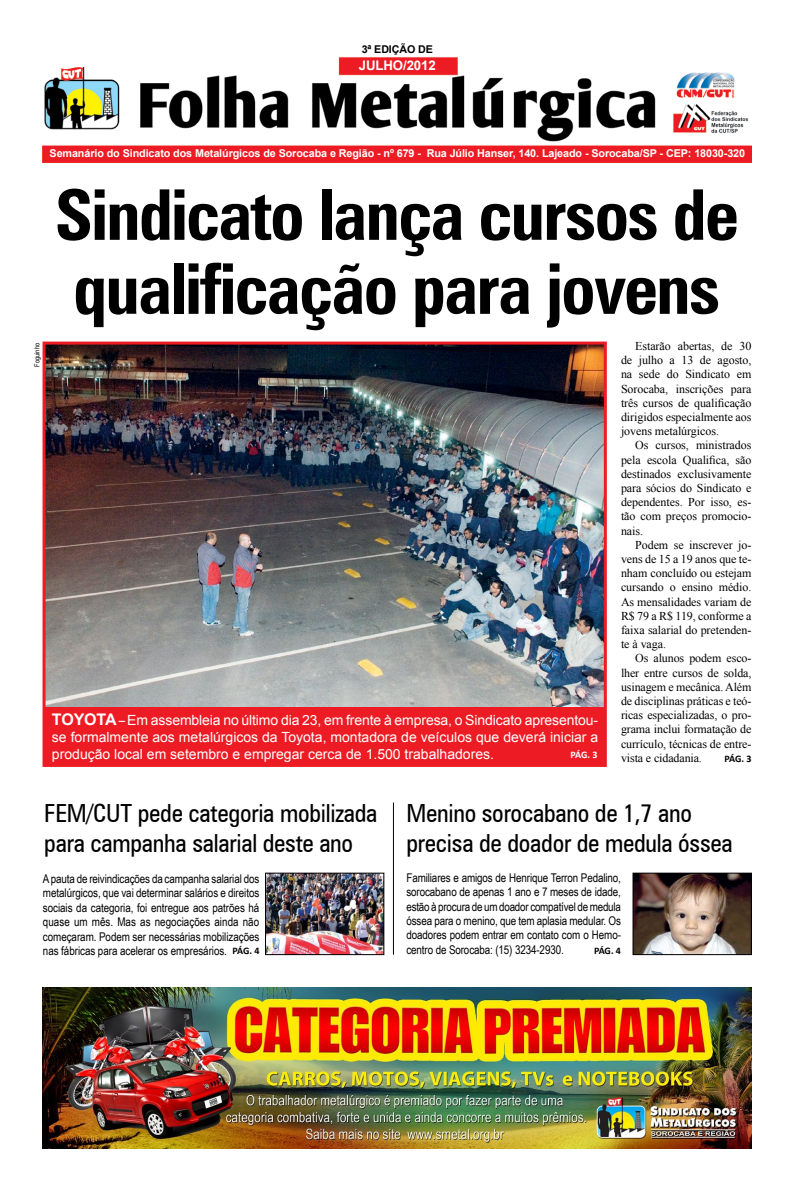
<style>
.page{position:relative;width:794px;height:1191px;background:#fff}
.page>*{position:absolute;margin:0;border:0;box-sizing:border-box;transform-origin:0 0}
.t1{font:700 condensed 70px/74px "Zurich BT";letter-spacing:-.025em;color:#000}
.t2{font:condensed 25px/30px "Zurich BT";letter-spacing:-.01em;color:#000}
.t3{font:14px/16.8px "Arial";color:#fff;text-align:justify}
.t4{font:700 13.3px "Arial";letter-spacing:-.01em;color:#fff}
.t5{font:12px/14.2px "Times New Roman";letter-spacing:-.005em;color:#000;text-align:justify}
.t6{font:12px/14.4px "Arial Narrow";letter-spacing:-.005em;color:#000;text-align:justify}
.t7{font:700 10.8px "Arial";letter-spacing:-.01em;color:#fff}
.t8{font:700 10.7px "Arial";letter-spacing:-.01em;color:#000}
.t9{font:700 10px "Calibri";letter-spacing:-.04em;color:#000}
.t10{font:700 10px "Calibri";color:#fff}
.t11{font:7px "Arial Narrow";color:#000}
.s1{font-weight:700;font-size:16px}
.s2{font-family:"Arial Narrow"}
</style>
<div class="page">
<img style="left:43px;top:57px;width:709px;height:106px">
<div style="left:44px;top:343px;width:561px;height:422px;background:#ed1c24"></div>
<img style="left:47px;top:345px;width:556px;height:361px">
<div style="left:43px;top:341px;width:564px;height:426px;border:3px solid #ed1c24"></div>
<img style="left:635px;top:875px;width:114px;height:77px">
<div style="left:633px;top:873px;width:118px;height:81px;border:1px solid #000"></div>
<img style="left:267px;top:875px;width:115px;height:77px">
<div style="left:265px;top:873px;width:119px;height:81px;border:1px solid #000"></div>
<img style="left:43px;top:987px;width:708px;height:161px">
<hr style="left:393px;top:802px;width:1px;height:152px;background:#000">
<p class="t8" style="left:362px;top:42px;width:73px">3ª EDIÇÃO DE</p>
<p class="t4" style="left:359px;top:56px;width:78px">JULHO/2012</p>
<p class="t7" style="left:50px;top:146px;width:697px">Semanário do Sindicato dos Metalúrgicos de Sorocaba e Região - nº 679 - Rua Júlio Hanser, 140. Lajeado - Sorocaba/SP - CEP: 18030-320</p>
<h1 class="t1" style="left:55px;top:177px;width:686px">Sindicato lança cursos de qualificação para jovens</h1>
<p class="t11" style="left:32px;top:367px;width:25px;rotate:-90deg">Foguinho</p>
<p class="t5" style="left:621px;top:338px;width:132px;text-indent:14px">Estarão abertas, de 30 de julho a 13 de agosto, na sede do Sindicato em Sorocaba, inscrições para três cursos de qualificação dirigidos especialmente aos jovens metalúrgicos.</p>
<p class="t5" style="left:621px;top:438px;width:132px;text-indent:14px">Os cursos, ministrados pela escola Qualifica, são destinados exclusivamente para sócios do Sindicato e dependentes. Por isso, es&shy;tão com preços promocio&shy;nais.</p>
<p class="t5" style="left:621px;top:537px;width:132px;text-indent:14px">Podem se inscrever jo&shy;vens de 15 a 19 anos que te&shy;nham concluído ou estejam cursando o ensino médio.<br>As mensalidades variam de R$ 79 a R$ 119, conforme a faixa salarial do pretenden&shy;te à vaga.</p>
<p class="t5" style="left:621px;top:651px;width:132px;text-indent:14px">Os alunos podem esco&shy;lher entre cursos de solda, usinagem e mecânica. Além de disciplinas práticas e teó&shy;ricas especializadas, o pro&shy;grama inclui formatação de currículo, técnicas de entre&shy;vista e cidadania.</p>
<p class="t3" style="left:52px;top:712px;width:548px"><span class="s1">TOYOTA</span> <span class="s2">–</span> Em assembleia no último dia 23, em frente à empresa, o Sindicato apresentou&shy;se formalmente aos metalúrgicos da Toyota, montadora de veículos que deverá iniciar a produção local em setembro e empregar cerca de 1.500 trabalhadores.</p>
<p class="t10" style="left:570px;top:748px;width:28px">PÁG. 3</p>
<p class="t9" style="left:724px;top:752px;width:28px">PÁG. 3</p>
<h2 class="t2" style="left:44px;top:797px;width:334px">FEM/CUT pede categoria mobilizada para campanha salarial deste ano</h2>
<h2 class="t2" style="left:406px;top:797px;width:328px">Menino sorocabano de 1,7 ano precisa de doador de medula óssea</h2>
<p class="t6" style="left:43px;top:871px;width:218px">A pauta de reivindicações da campanha salarial dos metalúrgicos, que vai determinar salários e direitos sociais da categoria, foi entregue aos patrões há quase um mês. Mas as negociações ainda não começaram. Podem ser necessárias mobilizações nas fábricas para acelerar os empresários.</p>
<p class="t6" style="left:406px;top:870px;width:216px">Familiares e amigos de Henrique Terron Pedalino, sorocabano de apenas 1 ano e 7 meses de idade, estão à procura de um doador compatível de medula óssea para o menino, que tem aplasia medular. Os doadores podem entrar em contato com o Hemo&shy;centro de Sorocaba: (15) 3234-2930.</p>
<p class="t9" style="left:232px;top:944px;width:28px">PÁG. 4</p>
<p class="t9" style="left:594px;top:944px;width:28px">PÁG. 4</p>
</div>
